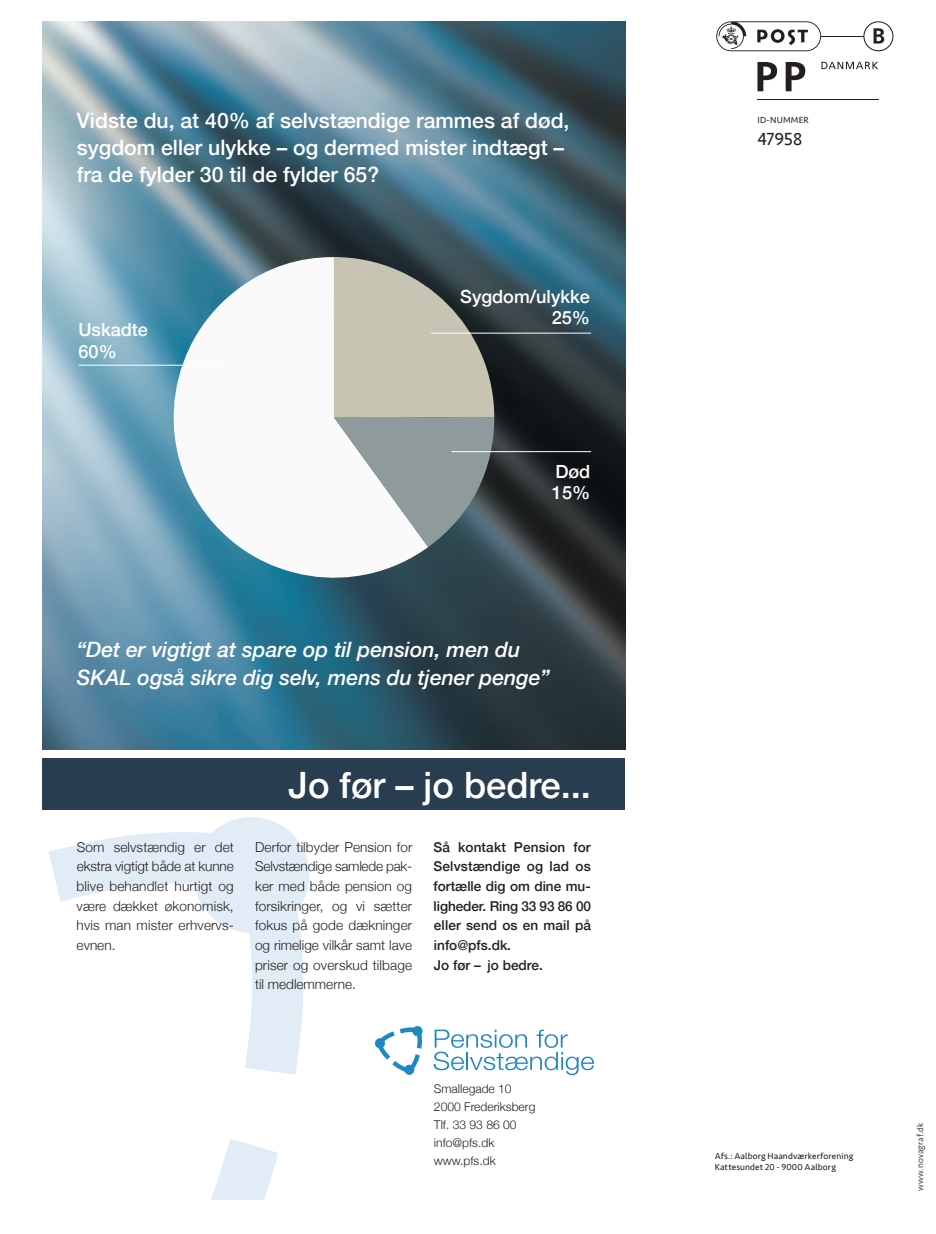
<style>
.page{position:relative;width:936px;height:1234px;background:#fff}
.page>*{position:absolute;margin:0;border:0;box-sizing:border-box;transform-origin:0 0}
.t1{font:500 36.3px "Helvetica Neue";color:#fff}
.t2{font:500 21.15px/27.2px "Helvetica Neue";color:#fff}
.t3{font:italic 500 21.15px/27.2px "Helvetica Neue";color:#fff}
.t4{font:500 18.15px/21.1px "Helvetica Neue";color:#fff}
.t5{font:18px "Seravek";letter-spacing:-.02em;color:#231f20}
.t6{font:300 13.65px/19.6px "Helvetica Neue";letter-spacing:.01em;color:#231f20;text-align:justify}
.t7{font:500 13.65px/19.6px "Helvetica Neue";letter-spacing:.01em;color:#231f20}
.t8{font:300 12.15px/18.1px "Helvetica Neue";color:#231f20}
.t9{font:9px/10.8px "Seravek";letter-spacing:.01em;color:#231f20}
.t10{font:300 9px "Seravek";letter-spacing:.02em;color:#231f20}
</style>
<div class="page">
<svg style="left:821px;top:62px;width:57px;height:7px"></svg>
<hr style="left:820px;top:36px;width:58px;height:1px;background:#231f20">
<hr style="left:757px;top:99px;width:121px;height:1px;background:#231f20">
<svg style="left:757px;top:62px;width:20px;height:29px"></svg>
<svg style="left:785px;top:62px;width:20px;height:29px"></svg>
<svg style="left:716px;top:21px;width:105px;height:30px"></svg>
<div style="left:863px;top:22px;width:29px;height:29px;background:#fff;border-radius:50%"></div>
<div style="left:863px;top:21px;width:30px;height:30px;border:1px solid #231f20;border-radius:50%"></div>
<svg style="left:873px;top:28px;width:11px;height:16px"></svg>
<svg style="left:48px;top:832px;width:256px;height:242px"></svg>
<svg style="left:187px;top:817px;width:122px;height:117px"></svg>
<svg style="left:211px;top:1139px;width:67px;height:60px"></svg>
<img style="left:43px;top:21px;width:582px;height:728px">
<svg style="left:433px;top:1029px;width:161px;height:45px"></svg>
<svg style="left:375px;top:1026px;width:48px;height:48px"></svg>
<svg style="left:174px;top:257px;width:254px;height:320px"></svg>
<svg style="left:334px;top:257px;width:160px;height:290px;background:#a5a9a3"></svg>
<hr style="left:79px;top:365px;width:139px;height:1px;background:#fff">
<hr style="left:431px;top:333px;width:160px;height:1px;background:#fff">
<hr style="left:451px;top:451px;width:140px;height:1px;background:#fff">
<div style="left:43px;top:758px;width:582px;height:51px;background:#293d50"></div>
<h2 class="t2" style="left:77px;top:105px;width:494px">Vidste du, at 40% af selvstændige rammes af død, sygdom eller ulykke – og dermed mister indtægt – fra de fylder 30 til de fylder 65?</h2>
<h3 class="t4" style="left:78px;top:318px;width:71px">Uskadte<br>60%</h3>
<h3 class="t4" style="left:460px;top:284px;width:131px;text-align:right">Sygdom/ulykke<br>25%</h3>
<h3 class="t4" style="left:552px;top:459px;width:40px">Død<br>15%</h3>
<h2 class="t3" style="left:77px;top:634px;width:474px">“Det er vigtigt at spare op til pension, men du<br>SKAL også sikre dig selv, mens du tjener penge”</h2>
<h1 class="t1" style="left:288px;top:755px;width:304px">Jo før – jo bedre...</h1>
<p class="t6" style="left:77px;top:835px;width:159px">Som selvstændig er det ekstra vigtigt både at kunne blive behandlet hurtigt og være dækket økonomisk, hvis man mister erhvervs&shy;evnen.</p>
<p class="t6" style="left:255px;top:835px;width:159px">Derfor tilbyder Pension for Selvstændige samlede pak&shy;ker med både pension og forsikringer, og vi sætter fokus på gode dækninger og rimelige vilkår samt lave priser og overskud tilbage til medlemmerne.</p>
<p class="t7" style="left:433px;top:835px;width:159px">Så kontakt Pension for<br>Selvstændige og lad os fortælle dig om dine mu&shy;ligheder. Ring 33 93 86 00 eller send os en mail på info@pfs.dk.<br>Jo før – jo bedre.</p>
<p class="t8" style="left:434px;top:1077px;width:103px">Smallegade 10<br>2000 Frederiksberg<br>Tlf. 33 93 86 00 info@pfs.dk www.pfs.dk</p>
<p class="t9" style="left:757px;top:115px;width:53px">ID-NUMMER</p>
<h3 class="t5" style="left:757px;top:125px;width:47px">47958</h3>
<p class="t9" style="left:714px;top:1150px;width:140px">Afs.: Aalborg Haandværkerforening<br>Kattesundet 20 - 9000 Aalborg</p>
<p class="t10" style="left:914px;top:1191px;width:70px;rotate:-90deg">www.novagraf.dk</p>
</div>
